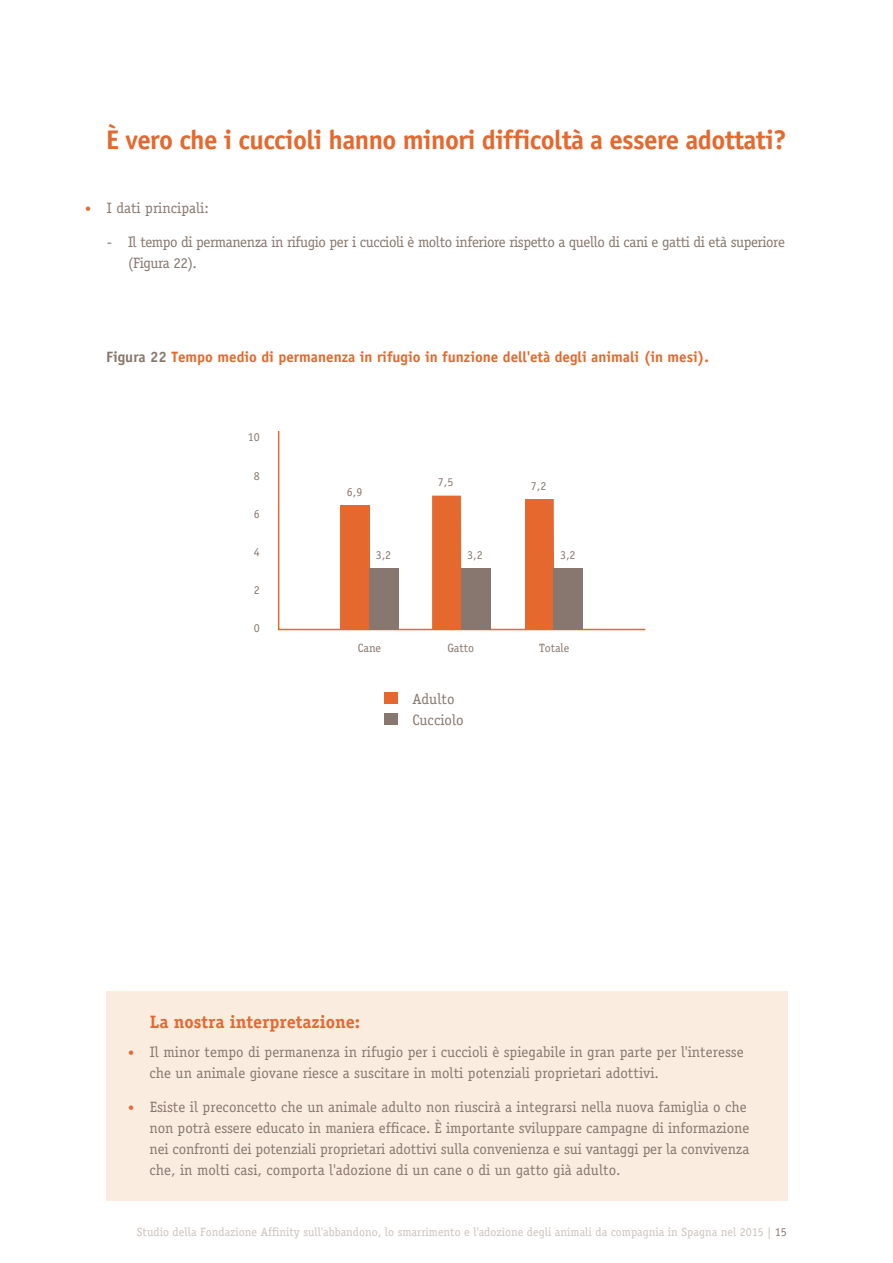
<style>
.page{position:relative;width:893px;height:1263px;background:#fff}
.page>*{position:absolute;margin:0;border:0;box-sizing:border-box;transform-origin:0 0}
.t1{font:700 27px "Officina Sans Std";letter-spacing:-.02em;color:#e5682e}
.t2{font:700 18px "Officina Serif Std";color:#e5682e}
.t3{font:15px/21px "Officina Serif Std";color:#88776e}
.t4{font:15px/21px "Officina Serif Std";letter-spacing:-.03em;color:#88776e}
.t5{font:700 15px "Officina Sans Std";color:#e5682e}
.t6{font:12px "Officina Serif Std";color:#ccc2bc}
.t7{font:12px "Officina Serif Std";letter-spacing:-.01em;color:#88776e}
.s1{font-size:12px;color:#e5682e}
.s2{color:#88776e}
</style>
<div class="page">
<div style="left:106px;top:992px;width:681px;height:209px;background:#fbece0"></div>
<svg style="left:277px;top:431px;width:369px;height:200px"></svg>
<div style="left:384px;top:693px;width:13px;height:11px;background:#e5682e"></div>
<div style="left:384px;top:714px;width:13px;height:11px;background:#88776e"></div>
<div style="left:340px;top:505px;width:29px;height:125px;background:#e5682e"></div>
<div style="left:369px;top:568px;width:30px;height:62px;background:#88776e"></div>
<div style="left:432px;top:496px;width:29px;height:134px;background:#e5682e"></div>
<div style="left:461px;top:568px;width:29px;height:62px;background:#88776e"></div>
<div style="left:525px;top:499px;width:29px;height:131px;background:#e5682e"></div>
<div style="left:554px;top:568px;width:29px;height:62px;background:#88776e"></div>
<h1 class="t1" style="left:106px;top:130px;width:682px">È vero che i cuccioli hanno minori difficoltà a essere adottati?</h1>
<p class="t3" style="left:85px;top:198px;width:125px"><span class="s1">•</span> I dati principali:</p>
<p class="t4" style="left:128px;top:232px;width:658px;text-indent:-21px">- Il tempo di permanenza in rifugio per i cuccioli è molto inferiore rispetto a quello di cani e gatti di età superiore (Figura 22).</p>
<p class="t5" style="left:106px;top:352px;width:604px"><span class="s2">Figura 22</span> Tempo medio di permanenza in rifugio in funzione dell'età degli animali (in mesi).</p>
<p class="t7" style="left:248px;top:432px;width:13px">10</p>
<p class="t7" style="left:254px;top:472px;width:7px">8</p>
<p class="t7" style="left:254px;top:510px;width:7px">6</p>
<p class="t7" style="left:254px;top:548px;width:7px">4</p>
<p class="t7" style="left:254px;top:586px;width:7px">2</p>
<p class="t7" style="left:254px;top:623px;width:7px">0</p>
<p class="t7" style="left:347px;top:488px;width:17px">6,9</p>
<p class="t7" style="left:376px;top:551px;width:17px">3,2</p>
<p class="t7" style="left:438px;top:478px;width:17px">7,5</p>
<p class="t7" style="left:467px;top:551px;width:17px">3,2</p>
<p class="t7" style="left:358px;top:643px;width:25px">Cane</p>
<p class="t7" style="left:447px;top:643px;width:28px">Gatto</p>
<p class="t3" style="left:412px;top:689px;width:53px">Adulto<br>Cucciolo</p>
<p class="t7" style="left:531px;top:481px;width:17px">7,2</p>
<p class="t7" style="left:560px;top:551px;width:17px">3,2</p>
<p class="t7" style="left:539px;top:643px;width:32px">Totale</p>
<p class="t2" style="left:150px;top:1015px;width:212px">La nostra interpretazione:</p>
<p class="t3" style="left:149px;top:1043px;width:596px;text-indent:-21px"><span class="s1">•</span> Il minor tempo di permanenza in rifugio per i cuccioli è spiegabile in gran parte per l'interesse che un animale giovane riesce a suscitare in molti potenziali proprietari adottivi.</p>
<p class="t3" style="left:149px;top:1098px;width:601px;text-indent:-21px"><span class="s1">•</span> Esiste il preconcetto che un animale adulto non riuscirà a integrarsi nella nuova famiglia o che non potrà essere educato in maniera efficace. È importante sviluppare campagne di informazione nei confronti dei potenziali proprietari adottivi sulla convenienza e sui vantaggi per la convivenza che, in molti casi, comporta l'adozione di un cane o di un gatto già adulto.</p>
<p class="t6" style="left:137px;top:1228px;width:651px">Studio della Fondazione Affinity sull'abbandono, lo smarrimento e l'adozione degli animali da compagnia in Spagna nel 2015 | <span class="s2">15</span></p>
</div>
